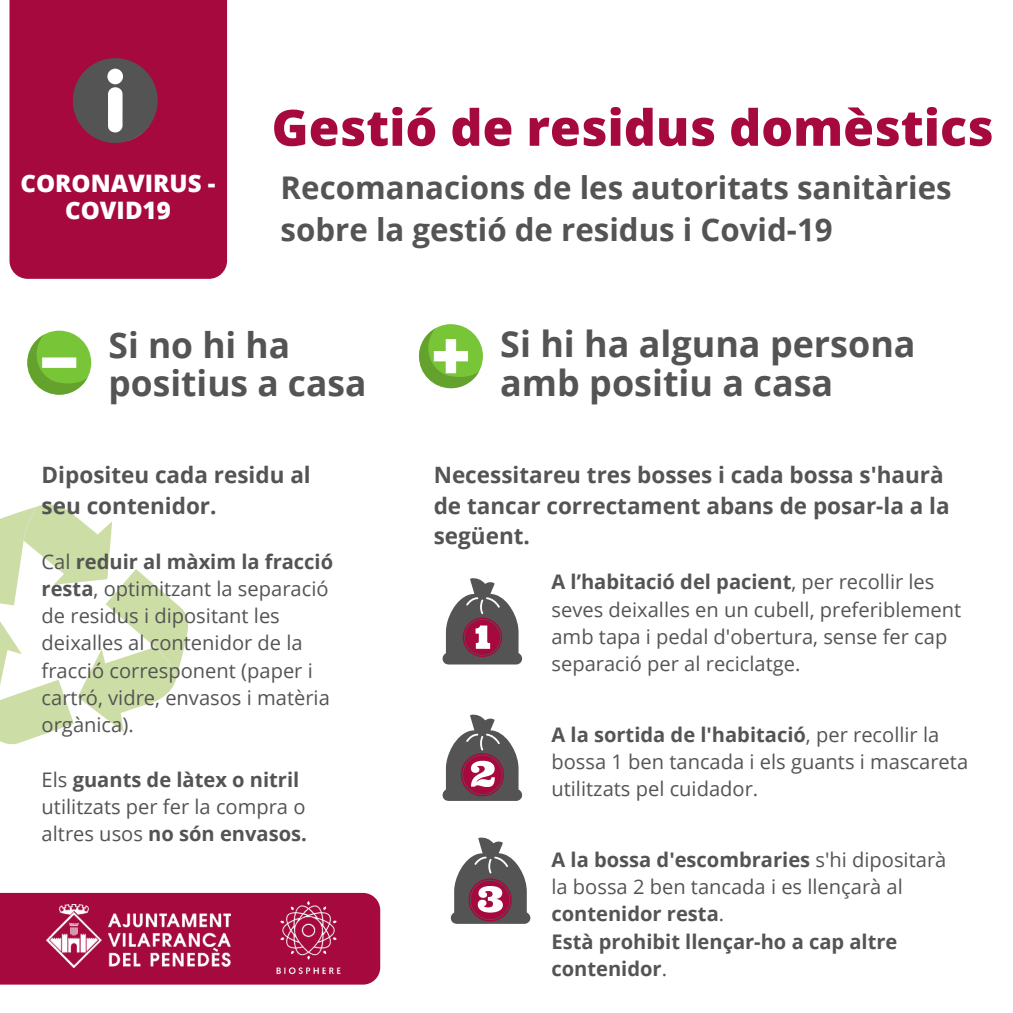
<style>
.page{position:relative;width:1013px;height:1013px;background:#fff}
.page>*{position:absolute;margin:0;border:0;box-sizing:border-box;transform-origin:0 0}
.t1{font:800 50px "Open Sans";color:#a6093d}
.t2{font:700 35.88px/38.6px "Open Sans";color:#545454}
.t3{font:700 35.38px/38.1px "Open Sans";color:#545454}
.t4{font:700 31.25px/42.6px "Open Sans";color:#545454}
.t5{font:800 24px/26.9px "Open Sans";color:#fff;text-align:center}
.t6{font:700 22.5px/30.5px "Open Sans";color:#545454}
.t7{font:20.12px/27.2px "Open Sans";color:#545454}
.t8{font:700 20.12px/27.2px "Open Sans";color:#545454}
.s1{font-weight:700}
.s2{font-weight:400}
</style>
<div class="page">
<div style="left:10px;top:0;width:217px;height:279px;background:#a6093d"></div>
<svg style="left:73px;top:58px;width:85px;height:85px;background:#785662"></svg>
<div style="left:0;top:892px;width:380px;height:92px;background:#a6093d"></div>
<img style="left:46px;top:904px;width:185px;height:63px">
<img style="left:251px;top:892px;width:115px;height:84px">
<svg style="left:419px;top:324px;width:64px;height:64px"></svg>
<svg style="left:419px;top:328px;width:60px;height:60px"></svg>
<div style="left:445px;top:339px;width:11px;height:34px;background:#fff"></div>
<div style="left:434px;top:351px;width:34px;height:10px;background:#fff"></div>
<svg style="left:27px;top:330px;width:64px;height:65px"></svg>
<svg style="left:27px;top:335px;width:61px;height:59px"></svg>
<svg style="left:442px;top:578px;width:80px;height:86px"></svg>
<svg style="left:451px;top:837px;width:79px;height:86px"></svg>
<svg style="left:442px;top:714px;width:80px;height:87px"></svg>
<svg style="left:0;top:504px;width:188px;height:241px"></svg>
<p class="t5" style="left:21px;top:169px;width:196px">CORONAVIRUS -<br>COVID19</p>
<h1 class="t1" style="left:271px;top:92px;width:723px">Gestió de residus domèstics</h1>
<h3 class="t4" style="left:281px;top:165px;width:672px">Recomanacions de les autoritats sanitàries sobre la gestió de residus i Covid-19</h3>
<h3 class="t3" style="left:109px;top:325px;width:259px">Si no hi ha positius a casa</h3>
<p class="t6" style="left:42px;top:459px;width:271px">Dipositeu cada residu al seu contenidor.</p>
<p class="t7" style="left:42px;top:547px;width:293px">Cal <span class="s1">reduir al màxim la fracció resta</span>, optimitzant la separació de residus i dipositant les deixalles al contenidor de la fracció corresponent (paper i cartró, vidre, envasos i matèria orgànica).</p>
<p class="t7" style="left:42px;top:765px;width:267px">Els <span class="s1">guants de làtex o nitril </span>utilitzats per fer la compra o altres usos <span class="s1">no són envasos.</span></p>
<h2 class="t2" style="left:500px;top:324px;width:417px">Si hi ha alguna persona amb positiu a casa</h2>
<p class="t6" style="left:434px;top:459px;width:517px">Necessitareu tres bosses i cada bossa s'haurà de tancar correctament abans de posar-la a la següent.</p>
<p class="t7" style="left:551px;top:568px;width:411px"><span class="s1">A l’habitació del pacient</span>, per recollir les seves deixalles en un cubell, preferiblement amb tapa i pedal d'obertura, sense fer cap separació per al reciclatge.</p>
<p class="t7" style="left:551px;top:720px;width:418px"><span class="s1">A la sortida de l'habitació</span>, per recollir la bossa 1 ben tancada i els guants i mascareta utilitzats pel cuidador.</p>
<p class="t8" style="left:551px;top:845px;width:396px">A la bossa d'escombraries <span class="s2">s'hi dipositarà la bossa 2 ben tancada i es llençarà al </span>contenidor resta<span class="s2">.<br></span>Està prohibit llençar-ho a cap altre contenidor<span class="s2">.</span></p>
</div>
